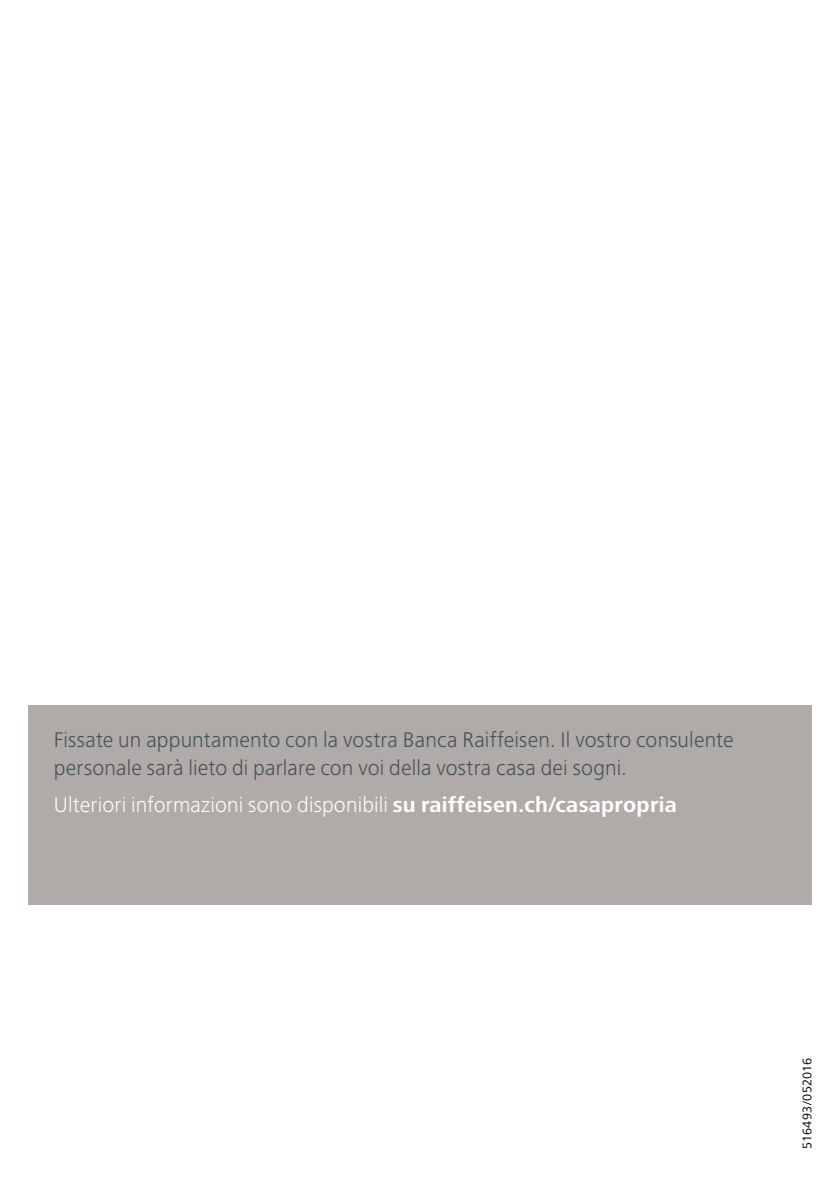
<style>
.page{position:relative;width:840px;height:1191px;background:#fff}
.page>*{position:absolute;margin:0;border:0;box-sizing:border-box;transform-origin:0 0}
.t1{font:300 22px/28px "Frutiger Next LT";letter-spacing:.005em;color:#435059}
.t2{font:300 22px "Frutiger Next LT";letter-spacing:.01em;color:#fff}
.t3{font:13px "Frutiger Next LT";letter-spacing:.015em;color:#000}
.s1{font-weight:700}
</style>
<div class="page">
<div style="left:28px;top:705px;width:783px;height:199px;background:#b0aba8"></div>
<p class="t1" style="left:54px;top:726px;width:681px">Fissate un appuntamento con la vostra Banca Raiffeisen. Il vostro consulente personale sarà lieto di parlare con voi della vostra casa dei sogni.</p>
<p class="t2" style="left:54px;top:792px;width:624px">Ulteriori informazioni sono disponibili <span class="s1">su raiffeisen.ch/casapropria</span></p>
<p class="t3" style="left:799px;top:1149px;width:93px;rotate:-90deg">516493/052016</p>
</div>
